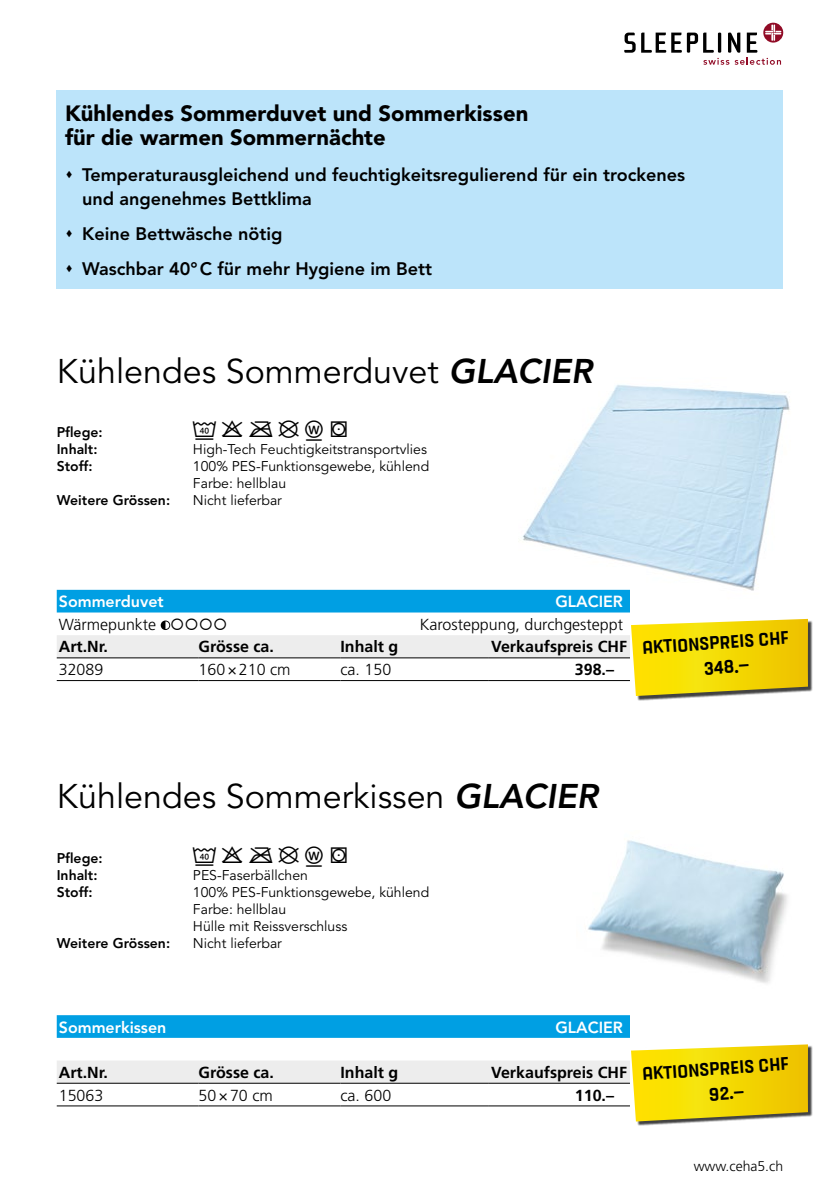
<style>
.page{position:relative;width:840px;height:1191px;background:#fff}
.page>*{position:absolute;margin:0;border:0;box-sizing:border-box;transform-origin:0 0}
.Haupttitel_NEU{font:34px "Avenir LT Std";color:#000}
.Kasten_Inhalt_Einzug{font:900 22px "Avenir LT Std";color:#000}
.Tabellen_Untertitel{font:20px "Letteria Pro Caps Sans";color:#000}
.Kasten_Inhalt_Einzug-2{font:800 18px/24px "Avenir LT Std";color:#000}
.Tabellen_Untertitel-2{font:700 16px "Frutiger LT Std";color:#000}
.Tabellen_Text_Inhalt{font:300 16px "Frutiger LT Std";color:#000}
.Tabellen_Überschrift{font:800 16px "Avenir LT Std";color:#fff}
.TabellenText_Inhalt{font:300 16px "Frutiger LT Std";color:#000}
.Preise_Tabelle{font:700 16px "Frutiger LT Std";color:#000}
.Produktinformationen{font:14px/17px "Avenir LT Std";color:#000}
.Produktinformationen-2{font:800 14px "Avenir LT Std";color:#000}
.Tabellen_Text_Inhalt-2{font:300 14px "Frutiger LT Std";color:#000}
.s1{font-weight:800;font-style:italic}
</style>
<div class="page">
<img style="left:518px;top:385px;width:272px;height:215px">
<div style="left:57px;top:91px;width:725px;height:198px;background:#bce4fa"></div>
<div style="left:57px;top:590px;width:572px;height:22px;background:#009fe3"></div>
<div style="left:57px;top:1015px;width:572px;height:22px;background:#009fe3"></div>
<img style="left:588px;top:840px;width:200px;height:143px">
<div style="left:631px;top:620px;width:180px;height:80px;background:#000;opacity:.75"></div>
<svg style="left:57px;top:619px;width:750px;height:77px"></svg>
<div style="left:631px;top:1045px;width:180px;height:80px;background:#000;opacity:.75"></div>
<svg style="left:57px;top:1044px;width:750px;height:77px"></svg>
<svg style="left:762px;top:23px;width:20px;height:20px"></svg>
<svg style="left:624px;top:25px;width:156px;height:40px"></svg>
<p class="Kasten_Inhalt_Einzug" style="left:65px;top:100px;width:464px">Kühlendes Sommerduvet und Sommerkissen</p>
<p class="Kasten_Inhalt_Einzug" style="left:65px;top:124px;width:322px">für die warmen Sommernächte</p>
<p class="Kasten_Inhalt_Einzug-2" style="left:82px;top:162px;width:604px;text-indent:-17px">▲ Temperaturausgleichend und feuchtigkeitsregulierend für ein trockenes und angenehmes Bettklima</p>
<p class="Kasten_Inhalt_Einzug-2" style="left:65px;top:222px;width:219px">▲ Keine Bettwäsche nötig</p>
<p class="Kasten_Inhalt_Einzug-2" style="left:65px;top:257px;width:368px">▲ Waschbar 40°C für mehr Hygiene im Bett</p>
<p class="Haupttitel_NEU" style="left:57px;top:352px;width:537px">Kühlendes Sommerduvet <span class="s1">GLACIER</span></p>
<p class="Produktinformationen-2" style="left:57px;top:424px;width:47px">Pflege:</p>
<p class="Produktinformationen-2" style="left:57px;top:441px;width:42px">Inhalt:</p>
<p class="Produktinformationen" style="left:193px;top:441px;width:235px">High-Tech Feuchtigkeitstransportvlies</p>
<p class="Produktinformationen-2" style="left:57px;top:458px;width:37px">Stoff:</p>
<p class="Produktinformationen" style="left:193px;top:458px;width:237px">100% PES-Funktionsgewebe, kühlend<br>Farbe: hellblau</p>
<p class="Produktinformationen-2" style="left:57px;top:492px;width:115px">Weitere Grössen:</p>
<p class="Produktinformationen" style="left:193px;top:492px;width:90px">Nicht lieferbar</p>
<p class="Tabellen_Überschrift" style="left:59px;top:592px;width:106px">Sommerduvet</p>
<p class="Tabellen_Überschrift" style="left:555px;top:592px;width:69px">GLACIER</p>
<p class="Tabellen_Text_Inhalt" style="left:59px;top:615px;width:170px">Wärmepunkte ○○○○</p>
<p class="TabellenText_Inhalt" style="left:419px;top:615px;width:205px">Karosteppung, durchgesteppt</p>
<p class="Tabellen_Untertitel-2" style="left:59px;top:637px;width:51px">Art.Nr.</p>
<p class="Tabellen_Untertitel-2" style="left:198px;top:637px;width:77px">Grösse ca.</p>
<p class="Tabellen_Untertitel-2" style="left:340px;top:637px;width:59px">Inhalt g</p>
<p class="Tabellen_Untertitel-2" style="left:491px;top:637px;width:137px">Verkaufspreis CHF</p>
<p class="Tabellen_Text_Inhalt" style="left:59px;top:660px;width:46px">32089</p>
<p class="Tabellen_Text_Inhalt" style="left:198px;top:660px;width:93px">160×210 cm</p>
<p class="Tabellen_Text_Inhalt" style="left:340px;top:660px;width:52px">ca. 150</p>
<p class="Preise_Tabelle" style="left:574px;top:660px;width:41px">398.–</p>
<p class="Tabellen_Untertitel" style="left:641px;top:635px;width:149px;rotate:-4deg">AktIOnsprEIs CHF</p>
<p class="Tabellen_Untertitel" style="left:702px;top:656px;width:47px;rotate:-4deg">348.–</p>
<p class="Haupttitel_NEU" style="left:57px;top:777px;width:542px">Kühlendes Sommerkissen <span class="s1">GLACIER</span></p>
<p class="Produktinformationen-2" style="left:57px;top:849px;width:47px">Pflege:</p>
<p class="Produktinformationen-2" style="left:57px;top:866px;width:42px">Inhalt:</p>
<p class="Produktinformationen" style="left:193px;top:866px;width:116px">PES-Faserbällchen</p>
<p class="Produktinformationen-2" style="left:57px;top:883px;width:37px">Stoff:</p>
<p class="Produktinformationen" style="left:193px;top:883px;width:237px">100% PES-Funktionsgewebe, kühlend<br>Farbe: hellblau<br>Hülle mit Reissverschluss</p>
<p class="Produktinformationen-2" style="left:57px;top:934px;width:115px">Weitere Grössen:</p>
<p class="Produktinformationen" style="left:193px;top:934px;width:90px">Nicht lieferbar</p>
<p class="Tabellen_Überschrift" style="left:59px;top:1017px;width:109px">Sommerkissen</p>
<p class="Tabellen_Überschrift" style="left:555px;top:1017px;width:69px">GLACIER</p>
<p class="Tabellen_Untertitel-2" style="left:59px;top:1062px;width:51px">Art.Nr.</p>
<p class="Tabellen_Untertitel-2" style="left:198px;top:1062px;width:77px">Grösse ca.</p>
<p class="Tabellen_Untertitel-2" style="left:340px;top:1062px;width:59px">Inhalt g</p>
<p class="Tabellen_Untertitel-2" style="left:491px;top:1062px;width:137px">Verkaufspreis CHF</p>
<p class="Tabellen_Text_Inhalt" style="left:59px;top:1086px;width:46px">15063</p>
<p class="Tabellen_Text_Inhalt" style="left:198px;top:1086px;width:76px">50×70 cm</p>
<p class="Tabellen_Text_Inhalt" style="left:340px;top:1086px;width:52px">ca. 600</p>
<p class="Preise_Tabelle" style="left:574px;top:1085px;width:41px">110.–</p>
<p class="Tabellen_Untertitel" style="left:641px;top:1061px;width:149px;rotate:-4deg">AktIOnsprEIs CHF</p>
<p class="Tabellen_Untertitel" style="left:708px;top:1081px;width:37px;rotate:-4deg">92.–</p>
<p class="Tabellen_Text_Inhalt-2" style="left:693px;top:1158px;width:91px">www.ceha5.ch</p>
</div>
